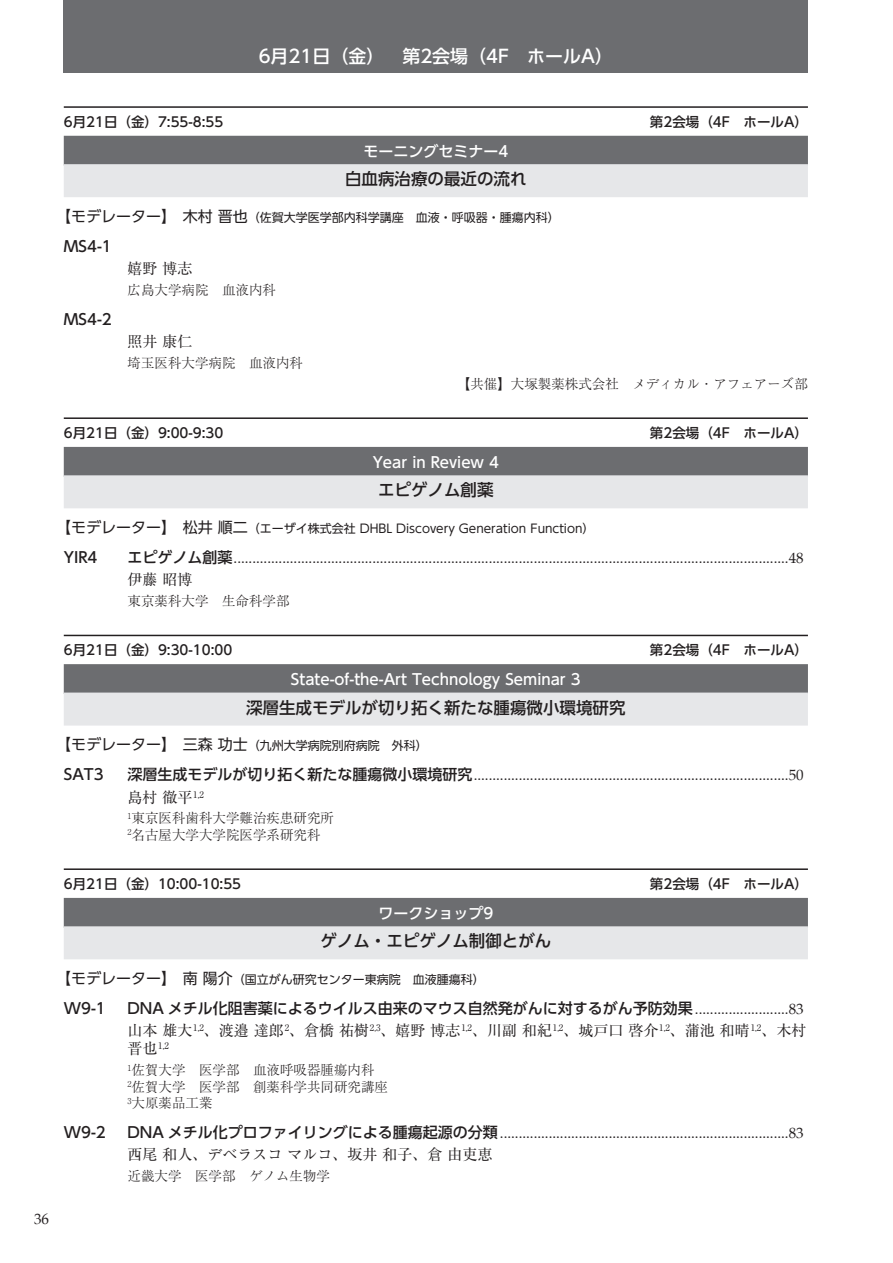
<style>
.page{position:relative;width:893px;height:1263px;background:#fff}
.page>*{position:absolute;margin:0;border:0;box-sizing:border-box;transform-origin:0 0}
.t1{font:500 18px "UD Shin Go Pro";color:#fff}
.t2{font:500 16.5px "UD Shin Go Pro";color:#231f20}
.t3{font:15px "Palatino";color:#231f20}
.t4{font:15px "Ryumin Pro";color:#231f20}
.t5{font:500 15px "UD Shin Go Pro";color:#231f20}
.t6{font:500 15px "UD Shin Go Pro";color:#fff}
.t7{font:300 13.5px/16.5px "Ryumin Pro";color:#231f20}
.t8{font:500 13.5px "UD Shin Go Pro";color:#231f20}
.t9{font:12px "UD Shin Go Pro";color:#231f20}
.t10{font:9px "Ryumin Pro";color:#231f20}
.s1{font-size:15px}
.s2{font-family:"UD Shin Go Pro";font-weight:500}
.s3{font-family:"Palatino";font-weight:400}
</style>
<div class="page">
<hr style="left:64px;top:106px;width:744px;height:2px;background:#231f20">
<div style="left:64px;top:136px;width:744px;height:30px;background:#6c6d70"></div>
<div style="left:64px;top:164px;width:744px;height:33px;background:#e6e7e9"></div>
<hr style="left:64px;top:417px;width:744px;height:2px;background:#231f20">
<div style="left:64px;top:447px;width:744px;height:30px;background:#6c6d70"></div>
<div style="left:64px;top:475px;width:744px;height:33px;background:#e6e7e9"></div>
<hr style="left:64px;top:635px;width:744px;height:1px;background:#231f20">
<div style="left:64px;top:664px;width:744px;height:30px;background:#6c6d70"></div>
<div style="left:64px;top:692px;width:744px;height:33px;background:#e6e7e9"></div>
<hr style="left:64px;top:868px;width:744px;height:2px;background:#231f20">
<div style="left:64px;top:898px;width:744px;height:30px;background:#6c6d70"></div>
<div style="left:64px;top:926px;width:744px;height:33px;background:#e6e7e9"></div>
<div style="left:64px;top:0;width:744px;height:72px;background:#6c6d70"></div>
<p class="t1" style="left:259px;top:49px;width:356px">6月21日（金）　第2会場（4F ホールA）</p>
<p class="t3" style="left:34px;top:1212px;width:16px">36</p>
<p class="t8" style="left:64px;top:117px;width:161px">6月21日（金）7:55-8:55</p>
<p class="t8" style="left:650px;top:117px;width:159px">第2会場（4F ホールA）</p>
<p class="t6" style="left:363px;top:146px;width:146px">モーニングセミナー4</p>
<p class="t2" style="left:345px;top:173px;width:183px">白血病治療の最近の流れ</p>
<p class="t9" style="left:56px;top:213px;width:505px"><span class="s1">【モデレーター】木村 晋也</span>（佐賀大学医学部内科学講座　血液・呼吸器・腫瘍内科）</p>
<p class="t5" style="left:64px;top:241px;width:49px">MS4-1</p>
<p class="t4" style="left:128px;top:263px;width:66px">嬉野 博志</p>
<p class="t7" style="left:128px;top:283px;width:150px">広島大学病院　血液内科</p>
<p class="t5" style="left:64px;top:314px;width:49px">MS4-2</p>
<p class="t4" style="left:128px;top:336px;width:66px">照井 康仁</p>
<p class="t7" style="left:128px;top:357px;width:177px">埼玉医科大学病院　血液内科</p>
<p class="t7" style="left:457px;top:377px;width:353px">【共催】大塚製薬株式会社　メディカル・アフェアーズ部</p>
<p class="t8" style="left:64px;top:428px;width:161px">6月21日（金）9:00-9:30</p>
<p class="t8" style="left:650px;top:428px;width:159px">第2会場（4F ホールA）</p>
<p class="t6" style="left:373px;top:457px;width:128px">Year in Review 4</p>
<p class="t2" style="left:378px;top:484px;width:117px">エピゲノム創薬</p>
<p class="t9" style="left:56px;top:524px;width:540px"><span class="s1">【モデレーター】松井 順二</span>（エーザイ株式会社 DHBL Discovery Generation Function）</p>
<p class="t5" style="left:64px;top:552px;width:35px">YIR4</p>
<p class="t3" style="left:128px;top:551px;width:678px"><span class="s2">エピゲノム創薬</span>....................................................................................................................................................48</p>
<p class="t4" style="left:128px;top:574px;width:66px">伊藤 昭博</p>
<p class="t7" style="left:128px;top:595px;width:163px">東京薬科大学　生命科学部</p>
<p class="t8" style="left:64px;top:645px;width:170px">6月21日（金）9:30-10:00</p>
<p class="t8" style="left:650px;top:645px;width:159px">第2会場（4F ホールA）</p>
<p class="t6" style="left:291px;top:674px;width:291px">State-of-the-Art Technology Seminar 3</p>
<p class="t2" style="left:246px;top:701px;width:381px">深層生成モデルが切り拓く新たな腫瘍微小環境研究</p>
<p class="t9" style="left:56px;top:741px;width:373px"><span class="s1">【モデレーター】三森 功士</span>（九州大学病院別府病院　外科）</p>
<p class="t5" style="left:64px;top:769px;width:41px">SAT3</p>
<p class="t3" style="left:128px;top:768px;width:678px"><span class="s2">深層生成モデルが切り拓く新たな腫瘍微小環境研究</span>....................................................................................50</p>
<p class="t4" style="left:128px;top:791px;width:78px">島村 徹平<sup>1,2</sup></p>
<p class="t7" style="left:128px;top:812px;width:208px"><sup>1</sup>東京医科歯科大学難治疾患研究所<br><sup>2</sup>名古屋大学大学院医学系研究科</p>
<p class="t8" style="left:64px;top:879px;width:179px">6月21日（金）10:00-10:55</p>
<p class="t8" style="left:650px;top:879px;width:159px">第2会場（4F ホールA）</p>
<p class="t6" style="left:378px;top:908px;width:116px">ワークショップ9</p>
<p class="t2" style="left:320px;top:935px;width:232px">ゲノム・エピゲノム制御とがん</p>
<p class="t9" style="left:56px;top:975px;width:430px"><span class="s1">【モデレーター】南 陽介</span>（国立がん研究センター東病院　血液腫瘍科）</p>
<p class="t5" style="left:64px;top:1003px;width:44px">W9-1</p>
<p class="t5" style="left:128px;top:1003px;width:678px">DNA メチル化阻害薬によるウイルス由来のマウス自然発がんに対するがん予防効果<span class="s3">.........................83</span></p>
<p class="t4" style="left:128px;top:1025px;width:680px">山本 雄大<sup>1,2</sup>、渡邉 達郎<sup>2</sup>、倉橋 祐樹<sup>2,3</sup>、嬉野 博志<sup>1,2</sup>、川副 和紀<sup>1,2</sup>、城戸口 啓介<sup>1,2</sup>、蒲池 和晴<sup>1,2</sup>、木村</p>
<p class="t10" style="left:128px;top:1042px;width:43px"><span class="s1">晋也</span>1,2</p>
<p class="t7" style="left:128px;top:1063px;width:262px"><sup>1</sup>佐賀大学　医学部　血液呼吸器腫瘍内科<br><sup>2</sup>佐賀大学　医学部　創薬科学共同研究講座<br><sup>3</sup>大原薬品工業</p>
<p class="t5" style="left:64px;top:1127px;width:44px">W9-2</p>
<p class="t3" style="left:128px;top:1126px;width:678px"><span class="s2">DNA メチル化プロファイリングによる腫瘍起源の分類</span>.............................................................................83</p>
<p class="t4" style="left:128px;top:1149px;width:366px">西尾 和人、デベラスコ マルコ、坂井 和子、倉 由吏恵</p>
<p class="t7" style="left:128px;top:1170px;width:204px">近畿大学　医学部　ゲノム生物学</p>
</div>
